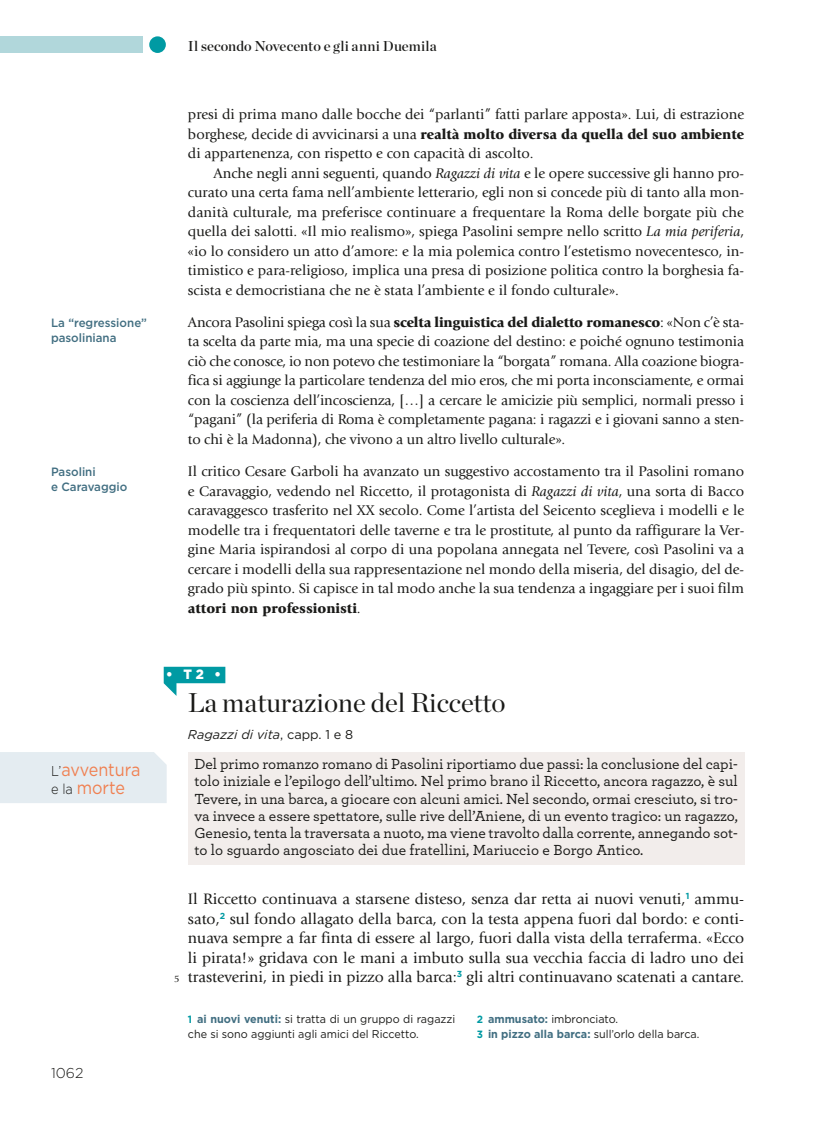
<style>
.page{position:relative;width:825px;height:1123px;background:#fff}
.page>*{position:absolute;margin:0;border:0;box-sizing:border-box;transform-origin:0 0}
.t1{font:27px "Chronicle Display";color:#1a1a18}
.t2{font:18px/18px "Gotham";color:#f08051;scale:.9 1}
.t3{font:15.75px/19.5px "Giovanni Std";color:#1a1a18;text-align:justify}
.t4{font:500 15.3px/17.2px "Archer";color:#1a1a18;text-align:justify}
.t5{font:14.7px/19.5px "Giovanni Std";color:#1a1a18;text-align:justify}
.t6{font:14.25px "Chronicle Display Semi";letter-spacing:.01em;color:#1a1a18}
.t7{font:300 14.25px "Gotham";color:#1a1a18}
.t8{font:900 13.5px "Gotham";color:#fff;scale:.96 1}
.t9{font:italic 12.75px "Gotham";color:#1a1a18}
.t10{font:500 12px/15px "Gotham";color:#416e81;scale:.96 1}
.t11{font:11.25px/14.4px "Gotham";color:#1a1a18;scale:.96 1}
.t12{font:9.75px "Giovanni Std";color:#1a1a18}
.s1{font-weight:900}
.s2{font-style:italic}
.s3{font-weight:300;font-size:14.25px;color:#1a1a18}
.s4{font-style:normal}
.s5{font-weight:700;font-size:10.5px;color:#009aa3}
.s6{font-weight:700;color:#416e81}
</style>
<div class="page">
<div style="left:0;top:36px;width:143px;height:17px;background:#b1d7db"></div>
<div style="left:149px;top:36px;width:17px;height:17px;background:#009aa3;border-radius:50%"></div>
<div style="left:188px;top:752px;width:556px;height:112px;background:#f2edeb"></div>
<svg style="left:164px;top:666px;width:61px;height:30px"></svg>
<div style="left:0;top:752px;width:167px;height:51px;background:#e4ecf1"></div>
<p class="t6" style="left:188px;top:38px;width:250px">Il secondo Novecento e gli anni Duemila</p>
<p class="t10" style="left:51px;top:316px;width:102px">La “regressione” pasoliniana</p>
<p class="t10" style="left:51px;top:465px;width:81px">Pasolini<br>e Caravaggio</p>
<p class="t5" style="left:188px;top:106px;width:558px">presi di prima mano dalle bocche dei “parlanti” fatti parlare apposta». Lui, di estrazione borghese, decide di avvicinarsi a una <span class="s1">realtà molto diversa da quella del suo ambiente </span>di appartenenza, con rispetto e con capacità di ascolto.</p>
<p class="t5" style="left:188px;top:164px;width:558px;text-indent:26px">Anche negli anni seguenti, quando <span class="s2">Ragazzi di vita</span> e le opere successive gli hanno pro&shy;curato una certa fama nell’ambiente letterario, egli non si concede più di tanto alla mon&shy;danità culturale, ma preferisce continuare a frequentare la Roma delle borgate più che quella dei salotti. «Il mio realismo», spiega Pasolini sempre nello scritto <span class="s2">La mia periferia</span>, «io lo considero un atto d’amore: e la mia polemica contro l’estetismo novecentesco, in&shy;timistico e para-religioso, implica una presa di posizione politica contro la borghesia fa&shy;scista e democristiana che ne è stata l’ambiente e il fondo culturale».</p>
<p class="t5" style="left:188px;top:313px;width:558px">Ancora Pasolini spiega così la sua <span class="s1">scelta linguistica del dialetto romanesco</span>: «Non c’è sta&shy;ta scelta da parte mia, ma una specie di coazione del destino: e poiché ognuno testimonia ciò che conosce, io non potevo che testimoniare la “borgata” romana. Alla coazione biogra&shy;fica si aggiunge la particolare tendenza del mio eros, che mi porta inconsciamente, e ormai con la coscienza dell’incoscienza, […] a cercare le amicizie più semplici, normali presso i “pagani” (la periferia di Roma è completamente pagana: i ragazzi e i giovani sanno a sten&shy;to chi è la Madonna), che vivono a un altro livello culturale».</p>
<p class="t5" style="left:188px;top:462px;width:558px">Il critico Cesare Garboli ha avanzato un suggestivo accostamento tra il Pasolini romano e Caravaggio, vedendo nel Riccetto, il protagonista di <span class="s2">Ragazzi di vita</span>, una sorta di Bacco caravaggesco trasferito nel XX secolo. Come l’artista del Seicento sceglieva i modelli e le modelle tra i frequentatori delle taverne e tra le prostitute, al punto da raffigurare la Ver&shy;gine Maria ispirandosi al corpo di una popolana annegata nel Tevere, così Pasolini va a cercare i modelli della sua rappresentazione nel mondo della miseria, del disagio, del de&shy;grado più spinto. Si capisce in tal modo anche la sua tendenza a ingaggiare per i suoi film <span class="s1">attori non professionisti</span>.</p>
<p class="t2" style="left:51px;top:761px;width:101px"><span class="s3">L’</span>avventura <span class="s3">e la</span> morte</p>
<p class="t7" style="left:51px;top:1066px;width:34px">1062</p>
<p class="t8" style="left:166px;top:668px;width:59px">¥ T 2 ¥</p>
<p class="t12" style="left:174px;top:974px;width:7px">5</p>
<h1 class="t1" style="left:188px;top:686px;width:319px">La maturazione del Riccetto</h1>
<p class="t9" style="left:188px;top:727px;width:167px">Ragazzi di vita<span class="s4">, capp. 1 e 8</span></p>
<p class="t4" style="left:194px;top:757px;width:545px">Del primo romanzo romano di Pasolini riportiamo due passi: la conclusione del capi&shy;tolo iniziale e l’epilogo dell’ultimo. Nel primo brano il Riccetto, ancora ragazzo, è sul Tevere, in una barca, a giocare con alcuni amici. Nel secondo, ormai cresciuto, si tro&shy;va invece a essere spettatore, sulle rive dell’Aniene, di un evento tragico: un ragazzo, Genesio, tenta la traversata a nuoto, ma viene travolto dalla corrente, annegando sot&shy;to lo sguardo angosciato dei due fratellini, Mariuccio e Borgo Antico.</p>
<p class="t3" style="left:188px;top:890px;width:558px">Il Riccetto continuava a starsene disteso, senza dar retta ai nuovi venuti,<sup>1</sup> ammu&shy;sato,<sup>2</sup> sul fondo allagato della barca, con la testa appena fuori dal bordo: e conti&shy;nuava sempre a far finta di essere al largo, fuori dalla vista della terraferma. «Ecco li pirata!» gridava con le mani a imbuto sulla sua vecchia faccia di ladro uno dei trasteverini, in piedi in pizzo alla barca:<sup>3</sup> gli altri continuavano scatenati a cantare.</p>
<p class="t11" style="left:188px;top:1013px;width:280px"><span class="s5">1</span> <span class="s6">ai nuovi venuti:</span> si tratta di un gruppo di ragazzi che si sono aggiunti agli amici del Riccetto.</p>
<p class="t11" style="left:477px;top:1013px;width:234px"><span class="s5">2</span> <span class="s6">ammusato:</span> imbronciato.<br><span class="s5">3</span> <span class="s6">in pizzo alla barca:</span> sull’orlo della barca.</p>
</div>
